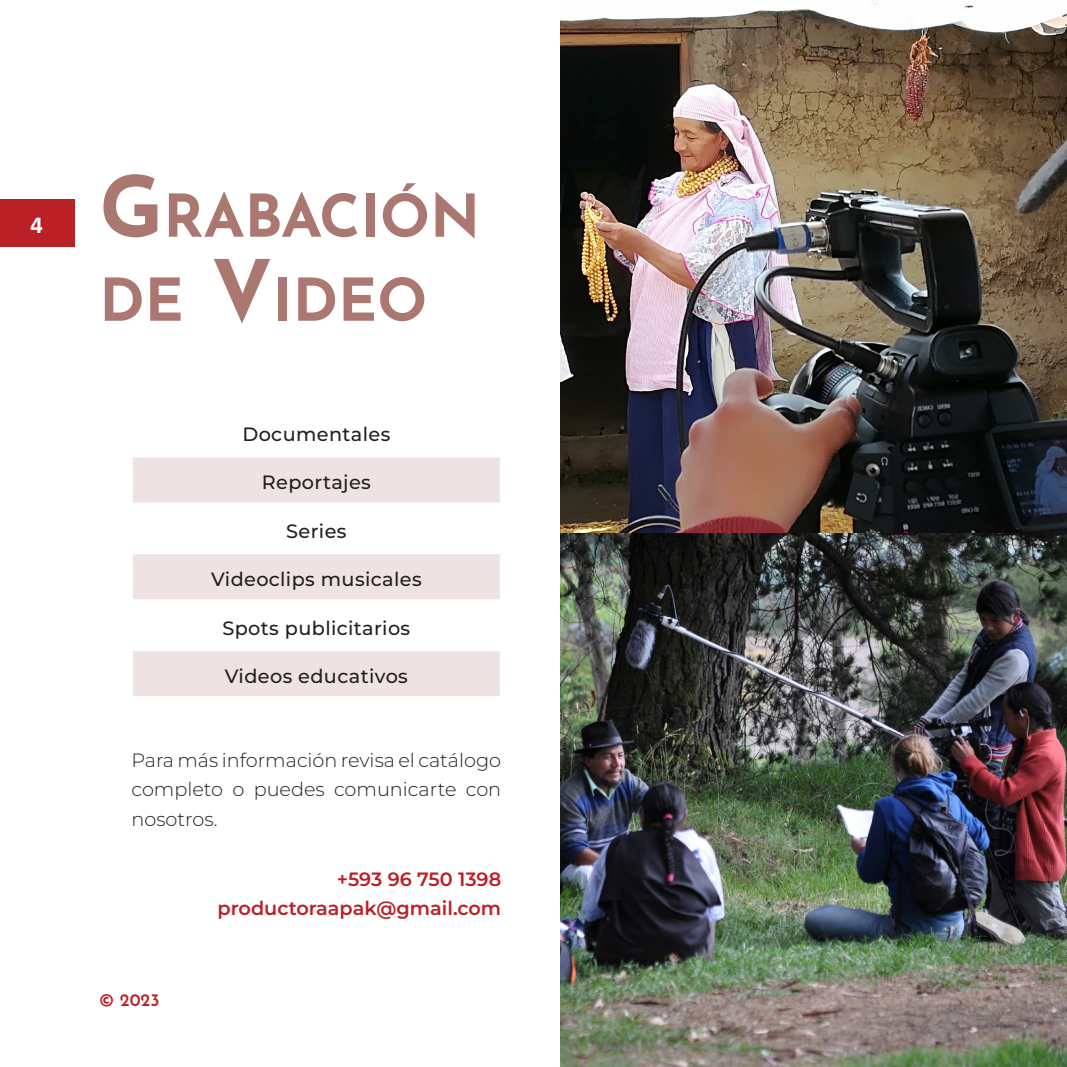
<style>
.page{position:relative;width:1067px;height:1067px;background:#fff}
.page>*{position:absolute;margin:0;border:0;box-sizing:border-box;transform-origin:0 0}
.blurb_white{font:700 58.8px/84px "Josefin Sans";color:#ab7771}
.t1{font:700 24.5px "Calibri";color:#fff}
.Text_right{font:500 19.25px "Montserrat";letter-spacing:.02em;color:#231f20}
.body_text{font:300 19.25px/29.8px "Montserrat";color:#231f20;text-align:justify}
.body_text-2{font:600 19.25px "Montserrat";color:#bc2026}
.t2{font:600 17.5px "Josefin Sans";color:#bc2027}
.s1{font-size:84px}
</style>
<div class="page">
<svg style="left:133px;top:457px;width:367px;height:239px;fill:#eee3e2"></svg>
<svg style="left:133px;top:502px;width:367px;height:4px"></svg>
<hr style="left:129px;top:551px;width:374px;height:3px;background:#fff">
<hr style="left:129px;top:599px;width:374px;height:4px;background:#fff">
<hr style="left:129px;top:647px;width:374px;height:4px;background:#fff">
<img style="left:561px;top:0;width:506px;height:1067px">
<div style="left:0;top:199px;width:74px;height:48px;background:#bb2026"></div>
<p class="t1" style="left:31px;top:207px;width:14px">4</p>
<p class="blurb_white" style="left:99px;top:169px;width:382px"><span class="s1">G</span>RABACIÓN<br>DE <span class="s1">V</span>IDEO</p>
<p class="Text_right" style="left:242px;top:421px;width:149px">Documentales</p>
<p class="Text_right" style="left:262px;top:469px;width:111px">Reportajes</p>
<p class="Text_right" style="left:286px;top:518px;width:62px">Series</p>
<p class="Text_right" style="left:211px;top:566px;width:212px">Videoclips musicales</p>
<p class="Text_right" style="left:222px;top:615px;width:189px">Spots publicitarios</p>
<p class="Text_right" style="left:225px;top:663px;width:185px">Videos educativos</p>
<p class="body_text" style="left:131px;top:744px;width:371px">Para más información revisa el catálogo completo o puedes comunicarte con nosotros.</p>
<p class="t2" style="left:99px;top:986px;width:62px">© 2023</p>
<p class="body_text-2" style="left:337px;top:866px;width:166px">+593 96 750 1398</p>
<p class="body_text-2" style="left:217px;top:895px;width:285px">productoraapak@gmail.com</p>
</div>
